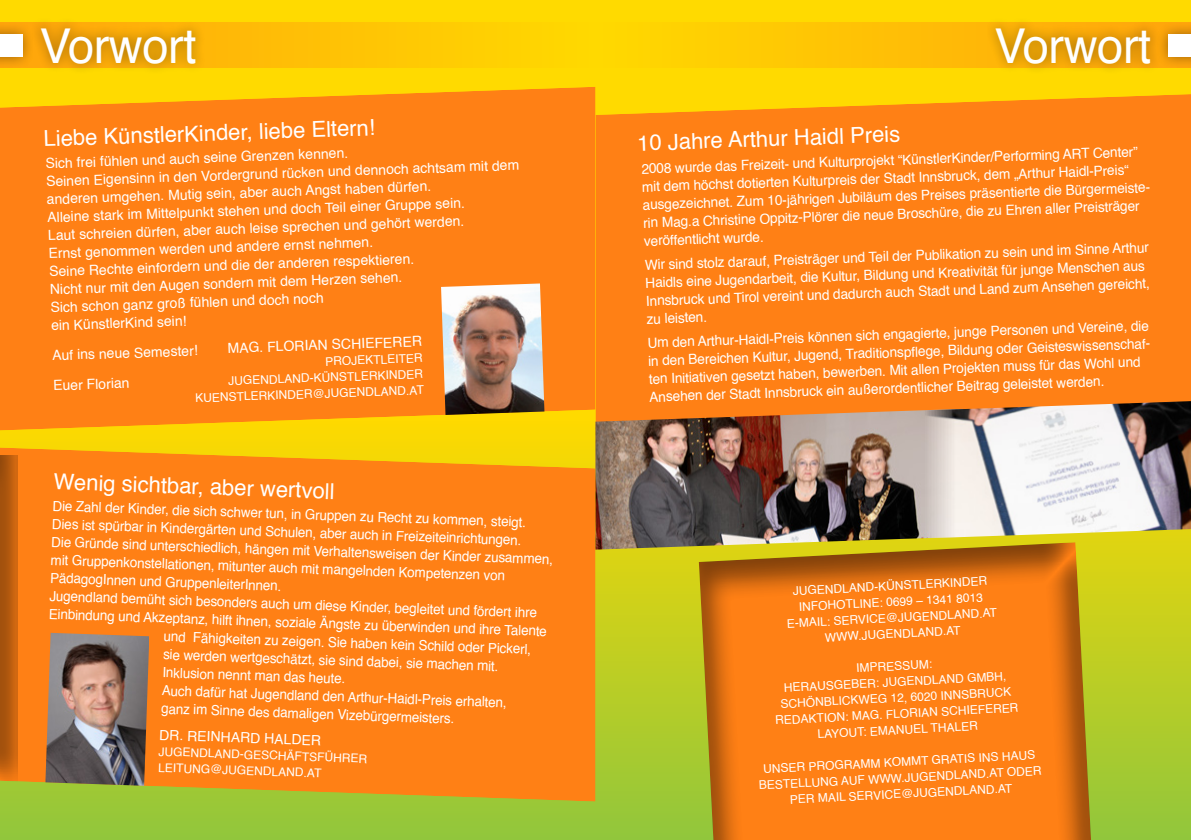
<style>
.page{position:relative;width:1191px;height:840px;background:#fff}
.page>*{position:absolute;margin:0;border:0;box-sizing:border-box;transform-origin:0 0}
.t1{font:48px "Helvetica";letter-spacing:-.01em;color:#fff}
.t2{font:22px "Helvetica";color:#fff}
.t3{font:14px/18px "Helvetica";color:#fff}
.t4{font:14px/18px "Helvetica";color:#fff;scale:.96 1}
.t5{font:12px/16px "Helvetica";color:#fff;text-align:center}
</style>
<div class="page">
<div style="left:0;top:0;width:1191px;height:839px;background:#ffda00"></div>
<svg style="left:0;top:538px;width:1191px;height:301px;background:#accb2c"></svg>
<div style="left:612px;top:94px;width:579px;height:314px;background:#ff8015"></div>
<svg style="left:681px;top:538px;width:431px;height:301px;background:#e88415"></svg>
<div style="left:0;top:87px;width:612px;height:341px;background:#ff8015"></div>
<img style="left:441px;top:283px;width:103px;height:132px">
<svg style="left:0;top:428px;width:613px;height:375px;background:#f78a14"></svg>
<svg style="left:206px;top:23px;width:279px;height:45px;fill:#ffc305"></svg>
<div style="left:29px;top:16px;width:177px;height:60px;background:#000;opacity:.4"></div>
<div style="left:0;top:21px;width:35px;height:48px;background:#000;opacity:.4"></div>
<div style="left:0;top:34px;width:23px;height:23px;background:#fff"></div>
<svg style="left:707px;top:23px;width:277px;height:45px;fill:#ffc305"></svg>
<div style="left:984px;top:16px;width:177px;height:60px;background:#000;opacity:.4"></div>
<div style="left:1155px;top:21px;width:36px;height:48px;background:#000;opacity:.4"></div>
<div style="left:1168px;top:34px;width:23px;height:23px;background:#fff"></div>
<img style="left:45px;top:632px;width:104px;height:153px">
<img style="left:595px;top:408px;width:368px;height:141px">
<img style="left:923px;top:401px;width:268px;height:137px">
<h1 class="t1" style="left:40px;top:9px;width:158px">Vorwort</h1>
<h1 class="t1" style="left:994px;top:9px;width:158px">Vorwort</h1>
<h2 class="t2" style="left:43px;top:122px;width:333px;rotate:-2deg">Liebe KünstlerKinder, liebe Eltern!</h2>
<p class="t3" style="left:45px;top:155px;width:475px;rotate:-2deg">Sich frei fühlen und auch seine Grenzen kennen.<br>Seinen Eigensinn in den Vordergrund rücken und dennoch achtsam mit dem anderen umgehen. Mutig sein, aber auch Angst haben dürfen.<br>Alleine stark im Mittelpunkt stehen und doch Teil einer Gruppe sein.<br>Laut schreien dürfen, aber auch leise sprechen und gehört werden.<br>Ernst genommen werden und andere ernst nehmen.<br>Seine Rechte einfordern und die der anderen respektieren.<br>Nicht nur mit den Augen sondern mit dem Herzen sehen.<br>Sich schon ganz groß fühlen und doch noch<br>ein KünstlerKind sein!</p>
<p class="t3" style="left:52px;top:340px;width:147px;line-height:30px;rotate:-2deg">Auf ins neue Semester!<br>Euer Florian</p>
<p class="t3" style="left:227px;top:339px;width:196px;rotate:-2deg">MAG. FLORIAN SCHIEFERER</p>
<p class="t5" style="left:194px;top:358px;width:230px;text-align:right;rotate:-2deg">PROJEKTLEITER<br>JUGENDLAND-KÜNSTLERKINDER<br>KUENSTLERKINDER@JUGENDLAND.AT</p>
<h2 class="t2" style="left:54px;top:464px;width:282px;rotate:2deg">Wenig sichtbar, aber wertvoll</h2>
<p class="t4" style="left:53px;top:496px;width:524px;rotate:2deg">Die Zahl der Kinder, die sich schwer tun, in Gruppen zu Recht zu kommen, steigt.<br>Dies ist spürbar in Kindergärten und Schulen, aber auch in Freizeiteinrichtungen.<br>Die Gründe sind unterschiedlich, hängen mit Verhaltensweisen der Kinder zusammen, mit Gruppenkonstellationen, mitunter auch mit mangelnden Kompetenzen von PädagogInnen und GruppenleiterInnen.<br>Jugendland bemüht sich besonders auch um diese Kinder, begleitet und fördert ihre Einbindung und Akzeptanz, hilft ihnen, soziale Ängste zu überwinden und ihre Talente</p>
<p class="t4" style="left:164px;top:627px;width:384px;rotate:2deg">und Fähigkeiten zu zeigen. Sie haben kein Schild oder Pickerl, sie werden wertgeschätzt, sie sind dabei, sie machen mit.<br>Inklusion nennt man das heute.<br>Auch dafür hat Jugendland den Arthur-Haidl-Preis erhalten, ganz im Sinne des damaligen Vizebürgermeisters.</p>
<p class="t3" style="left:160px;top:725px;width:163px;rotate:2deg">DR. REINHARD HALDER</p>
<p class="t5" style="left:159px;top:743px;width:210px;text-align:left;rotate:2deg">JUGENDLAND-GESCHÄFTSFÜHRER<br>LEITUNG@JUGENDLAND.AT</p>
<h2 class="t2" style="left:637px;top:126px;width:264px;rotate:-2deg">10 Jahre Arthur Haidl Preis</h2>
<p class="t3" style="left:641px;top:160px;width:511px;rotate:-2deg">2008 wurde das Freizeit- und Kulturprojekt “KünstlerKinder/Performing ART Center” mit dem höchst dotierten Kulturpreis der Stadt Innsbruck, dem „Arthur Haidl-Preis“ ausgezeichnet. Zum 10-jährigen Jubiläum des Preises präsentierte die Bürgermeiste&shy;rin Mag.a Christine Oppitz-Plörer die neue Broschüre, die zu Ehren aller Preisträger veröffentlicht wurde.</p>
<p class="t3" style="left:644px;top:256px;width:506px;rotate:-2deg">Wir sind stolz darauf, Preisträger und Teil der Publikation zu sein und im Sinne Arthur Haidls eine Jugendarbeit, die Kultur, Bildung und Kreativität für junge Menschen aus Innsbruck und Tirol vereint und dadurch auch Stadt und Land zum Ansehen gereicht, zu leisten.</p>
<p class="t3" style="left:647px;top:334px;width:506px;rotate:-2deg">Um den Arthur-Haidl-Preis können sich engagierte, junge Personen und Vereine, die in den Bereichen Kultur, Jugend, Traditionspfl ege, Bildung oder Geisteswissenschaf&shy;ten Initiativen gesetzt haben, bewerben. Mit allen Projekten muss für das Wohl und Ansehen der Stadt Innsbruck ein außerordentlicher Beitrag geleistet werden.</p>
<p class="t5" style="left:784px;top:583px;width:212px;rotate:-3deg">JUGENDLAND-KÜNSTLERKINDER<br>INFOHOTLINE: 0699 – 1341 8013<br>E-MAIL: SERVICE@JUGENDLAND.AT<br>WWW.JUGENDLAND.AT</p>
<p class="t5" style="left:772px;top:664px;width:245px;rotate:-3deg">IMPRESSUM:<br>HERAUSGEBER: JUGENDLAND GMBH,<br>SCHÖNBLICKWEG 12, 6020 INNSBRUCK<br>REDAKTION: MAG. FLORIAN SCHIEFERER<br>LAYOUT: EMANUEL THALER</p>
<p class="t5" style="left:757px;top:761px;width:284px;rotate:-3deg">UNSER PROGRAMM KOMMT GRATIS INS HAUS<br>BESTELLUNG AUF WWW.JUGENDLAND.AT ODER<br>PER MAIL SERVICE@JUGENDLAND.AT</p>
</div>
